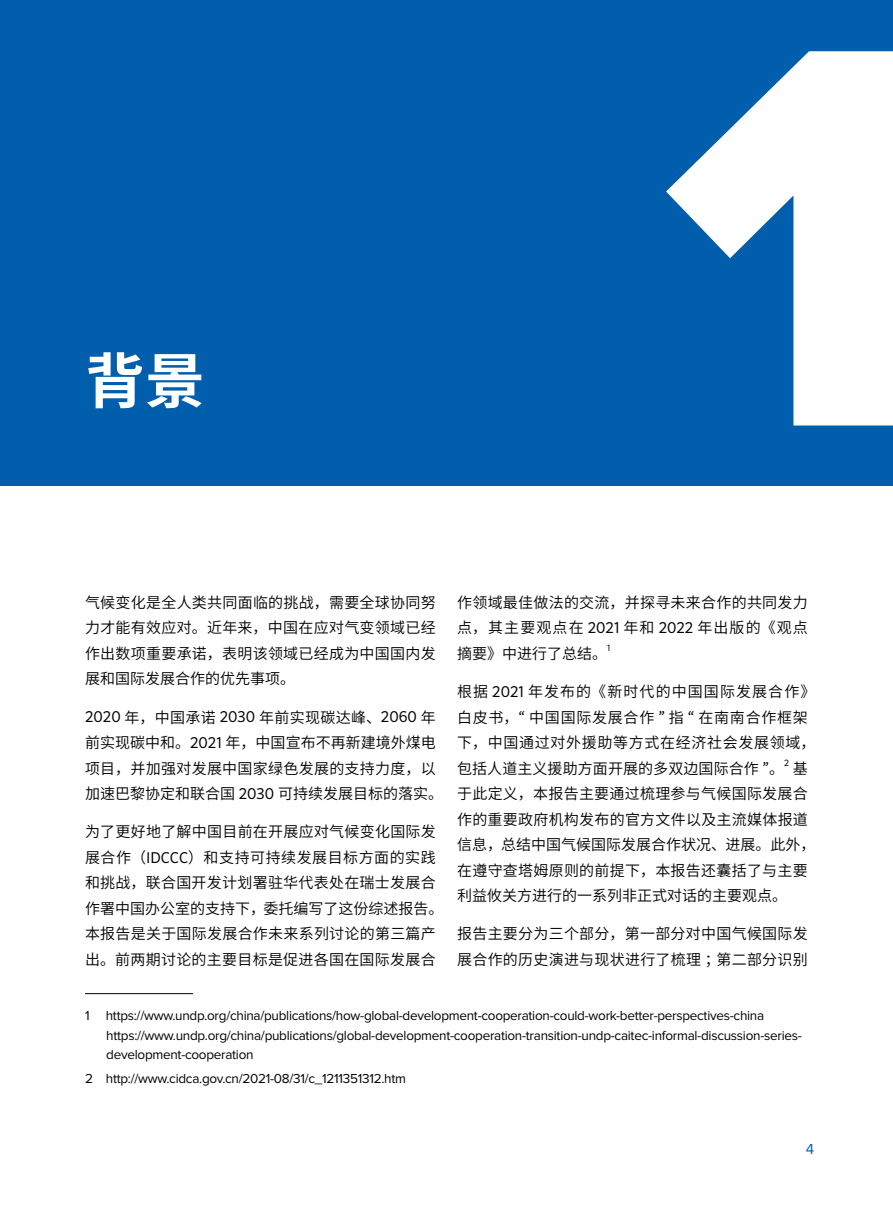
<style>
.page{position:relative;width:893px;height:1212px;background:#fff}
.page>*{position:absolute;margin:0;border:0;box-sizing:border-box;transform-origin:0 0}
.t1{font:900 561px "Proxima Nova";color:#fff}
.t2{font:700 60px "Source Han Sans CN";color:#fff}
.t3{font:15px/25.5px "Source Han Sans CN";letter-spacing:.02em;color:#000}
.t4{font:15px/25.5px "Source Han Sans CN";color:#000}
.t5{font:15px/25.5px "Source Han Sans CN";letter-spacing:.045em;color:#000}
.t6{font:15px "Proxima Nova";color:#005eac}
.t7{font:13.5px/19.5px "Proxima Nova";letter-spacing:-.02em;color:#000}
.t8{font:8.7px "Sero OT";color:#000}
.s1{font-family:"Sero OT"}
</style>
<div class="page">
<hr style="left:85px;top:993px;width:108px;height:1px;background:#000">
<div style="left:0;top:0;width:893px;height:485px;background:#005eac"></div>
<h2 class="t2" style="left:85px;top:347px;width:121px">背景</h2>
<h1 class="t1" style="left:666px;top:-18px;width:272px">1</h1>
<p class="t3" style="left:85px;top:590px;width:352px;text-align:justify">气候变化是全人类共同面临的挑战，需要全球协同努力才能有效应对。近年来，中国在应对气变领域已经作出数项重要承诺，表明该领域已经成为中国国内发展和国际发展合作的优先事项。</p>
<p class="t4" style="left:85px;top:705px;width:359px"><span class="s1">2020</span> 年，中国承诺 <span class="s1">2030</span> 年前实现碳达峰、<span class="s1">2060</span> 年前实现碳中和。<span class="s1">2021</span> 年，中国宣布不再新建境外煤电项目，并加强对发展中国家绿色发展的支持力度，以加速巴黎协定和联合国 <span class="s1">2030</span> 可持续发展目标的落实。</p>
<p class="t3" style="left:85px;top:819px;width:360px">为了更好地了解中国目前在开展应对气候变化国际发展合作（<span class="s1">IDCCC</span>）和支持可持续发展目标方面的实践和挑战，联合国开发计划署驻华代表处在瑞士发展合作署中国办公室的支持下，委托编写了这份综述报告。本报告是关于国际发展合作未来系列讨论的第三篇产出。前两期讨论的主要目标是促进各国在国际发展合</p>
<p class="t3" style="left:457px;top:590px;width:352px;text-align:justify">作领域最佳做法的交流，并探寻未来合作的共同发力点，其主要观点在 <span class="s1">2021</span> 年和 <span class="s1">2022</span> 年出版的《观点摘要》中进行了总结。</p>
<p class="t8" style="left:607px;top:643px;width:5px">1</p>
<p class="t5" style="left:457px;top:679px;width:360px">根据 <span class="s1">2021</span> 年发布的《新时代的中国国际发展合作》白皮书，<span class="s1">“</span> 中国国际发展合作 <span class="s1">”</span> 指 <span class="s1">“</span> 在南南合作框架下，中国通过对外援助等方式在经济社会发展领域，包括人道主义援助方面开展的多双边国际合作 <span class="s1">”</span>。</p>
<p class="t8" style="left:784px;top:758px;width:6px">2</p>
<p class="t3" style="left:457px;top:756px;width:360px;text-indent:336px">基于此定义，本报告主要通过梳理参与气候国际发展合作的重要政府机构发布的官方文件以及主流媒体报道信息，总结中国气候国际发展合作状况、进展。此外，在遵守查塔姆原则的前提下，本报告还囊括了与主要利益攸关方进行的一系列非正式对话的主要观点。</p>
<p class="t3" style="left:457px;top:921px;width:352px">报告主要分为三个部分，第一部分对中国气候国际发展合作的历史演进与现状进行了梳理；第二部分识别</p>
<p class="t7" style="left:106px;top:1006px;width:697px;text-indent:-21px">1 https://www.undp.org/china/publications/how-global-development-cooperation-could-work-better-perspectives-china https://www.undp.org/china/publications/global-development-cooperation-transition-undp-caitec-informal-discussion-series&shy;development-cooperation</p>
<p class="t7" style="left:85px;top:1069px;width:322px">2 http://www.cidca.gov.cn/2021-08/31/c_1211351312.htm</p>
<p class="t6" style="left:806px;top:1142px;width:10px">4</p>
</div>
